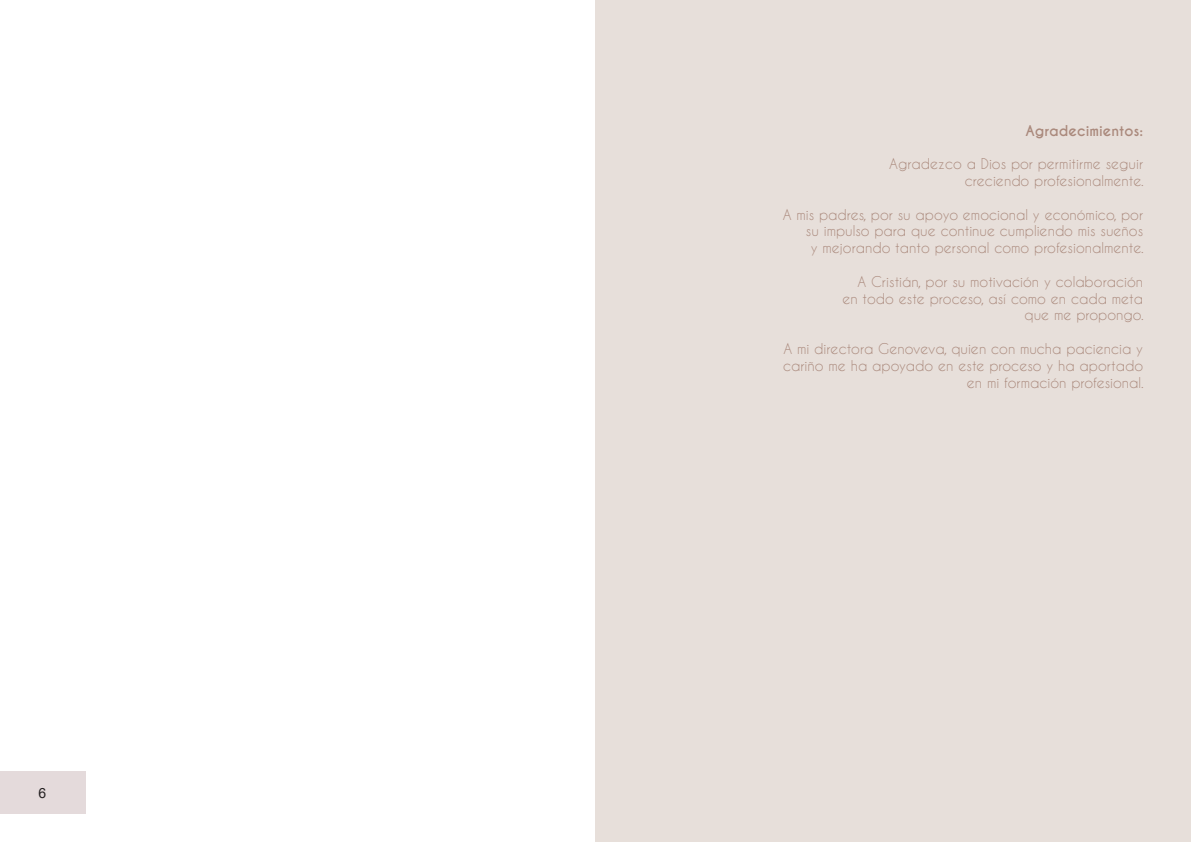
<style>
.page{position:relative;width:1191px;height:842px;background:#fff}
.page>*{position:absolute;margin:0;border:0;box-sizing:border-box;transform-origin:0 0}
.t1{font:14px/16.8px "Caviar Dreams";color:#aa897c;text-align:right}
.t2{font:700 14px "Caviar Dreams";color:#aa897c}
.t3{font:14px "Arial";color:#231f20}
</style>
<div class="page">
<div style="left:595px;top:0;width:596px;height:842px;background:#e7dfda"></div>
<div style="left:0;top:771px;width:85px;height:43px;background:#e4dadb"></div>
<p class="t3" style="left:39px;top:785px;width:9px">6</p>
<p class="t2" style="left:1025px;top:122px;width:119px">Agradecimientos:</p>
<p class="t1" style="left:889px;top:155px;width:256px">Agradezco a Dios por permitirme seguir creciendo profesionalmente.</p>
<p class="t1" style="left:782px;top:206px;width:362px">A mis padres, por su apoyo emocional y económico, por su impulso para que continue cumpliendo mis sueños<br>y mejorando tanto personal como profesionalmente.</p>
<p class="t1" style="left:842px;top:273px;width:303px">A Cristián, por su motivación y colaboración en todo este proceso, así como en cada meta que me propongo.</p>
<p class="t1" style="left:783px;top:340px;width:362px">A mi directora Genoveva, quien con mucha paciencia y cariño me ha apoyado en este proceso y ha aportado en mi formación profesional.</p>
</div>
